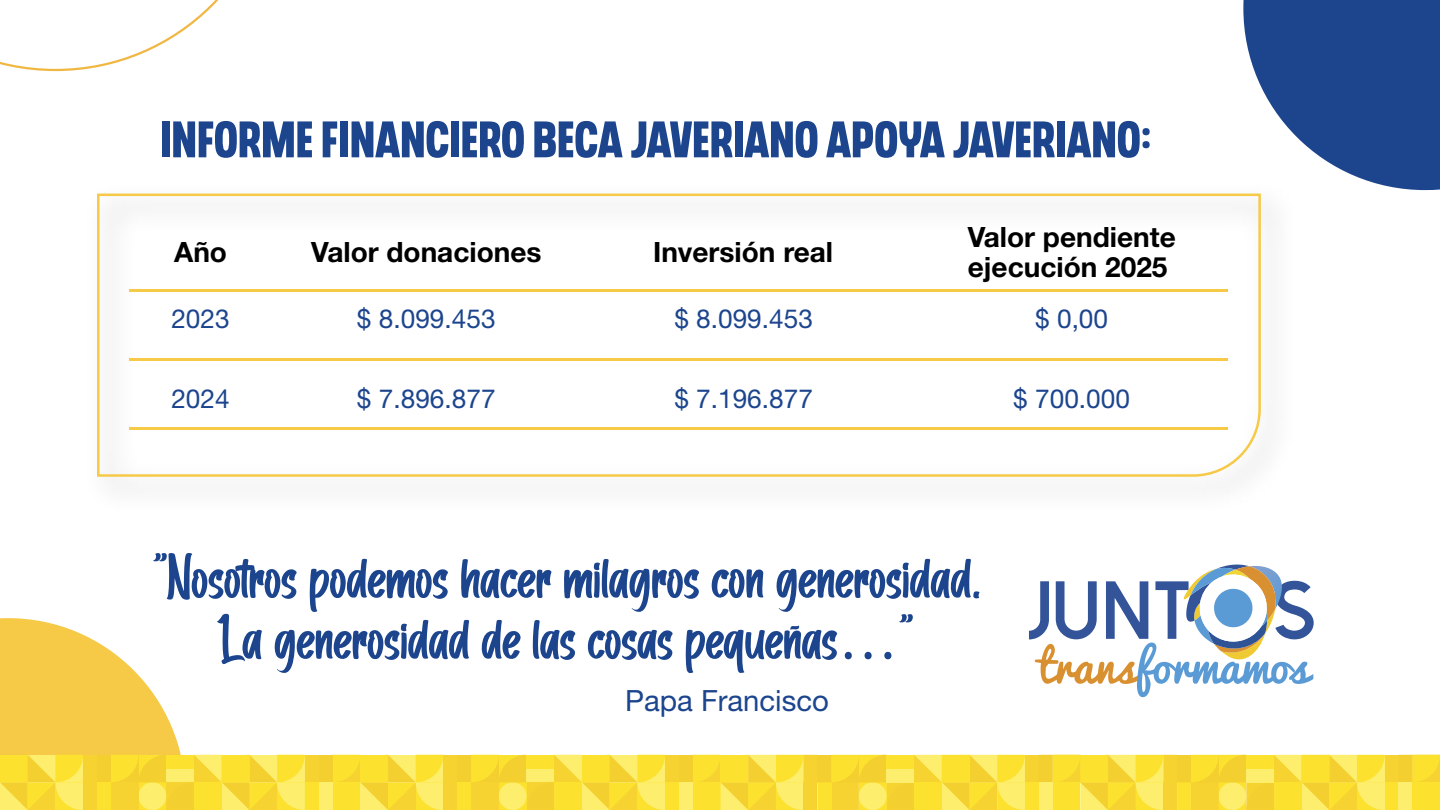
<style>
.page{position:relative;width:1440px;height:810px;background:#fff}
.page>*{position:absolute;margin:0;border:0;box-sizing:border-box;transform-origin:0 0}
.t1{font:59.4px/61.1px "Born Pink";color:#1c458e;text-align:center}
.t2{font:51.22px "CHEDROS";color:#1c458e}
.t3{font:29.33px "Helvetica Neue LT Std";color:#1c458e}
.t4{font:700 28.05px/29.5px "Helvetica Neue LT Std";color:#000}
.t5{font:26.25px "Helvetica Neue LT Std";color:#1c458e}
.s1{font-family:"Myriad Pro"}
</style>
<div class="page">
<svg style="left:0;top:0;width:219px;height:71px"></svg>
<div style="left:665px;top:755px;width:14px;height:27px;background:#f6d330"></div>
<div style="left:679px;top:755px;width:14px;height:27px;background:#f4cf30"></div>
<div style="left:665px;top:782px;width:14px;height:28px;background:#fce22f"></div>
<div style="left:679px;top:782px;width:14px;height:28px;background:#fdef6d"></div>
<svg style="left:471px;top:755px;width:194px;height:55px;background:#f9df3f"></svg>
<div style="left:443px;top:755px;width:14px;height:27px;background:#f6d330"></div>
<div style="left:457px;top:755px;width:14px;height:27px;background:#f4cf30"></div>
<div style="left:443px;top:782px;width:14px;height:28px;background:#f6d330"></div>
<div style="left:457px;top:782px;width:14px;height:28px;background:#fce22f"></div>
<svg style="left:333px;top:755px;width:110px;height:55px;background:#fae13e"></svg>
<div style="left:305px;top:755px;width:14px;height:27px;background:#f6d330"></div>
<div style="left:319px;top:755px;width:14px;height:27px;background:#f4cf30"></div>
<div style="left:305px;top:782px;width:14px;height:28px;background:#fce22f"></div>
<div style="left:319px;top:782px;width:14px;height:28px;background:#fdef6d"></div>
<svg style="left:0;top:618px;width:305px;height:192px"></svg>
<div style="left:83px;top:782px;width:14px;height:28px;background:#f6d330"></div>
<div style="left:97px;top:782px;width:14px;height:28px;background:#fce22f"></div>
<div style="left:1412px;top:782px;width:28px;height:28px;background:#fce22f"></div>
<svg style="left:1412px;top:755px;width:28px;height:27px"></svg>
<div style="left:1385px;top:755px;width:13px;height:27px;background:#f6d330"></div>
<div style="left:1398px;top:755px;width:14px;height:27px;background:#f4cf30"></div>
<div style="left:1385px;top:782px;width:13px;height:28px;background:#fce22f"></div>
<div style="left:1398px;top:782px;width:14px;height:28px;background:#fdef6d"></div>
<svg style="left:1191px;top:755px;width:194px;height:55px;background:#f9df40"></svg>
<div style="left:1163px;top:755px;width:14px;height:27px;background:#f6d330"></div>
<div style="left:1177px;top:755px;width:14px;height:27px;background:#f4cf30"></div>
<div style="left:1163px;top:782px;width:14px;height:28px;background:#f6d330"></div>
<div style="left:1177px;top:782px;width:14px;height:28px;background:#fce22f"></div>
<svg style="left:1053px;top:755px;width:110px;height:55px;background:#fae13e"></svg>
<div style="left:1025px;top:755px;width:14px;height:27px;background:#f6d330"></div>
<div style="left:1039px;top:755px;width:14px;height:27px;background:#f4cf30"></div>
<div style="left:1025px;top:782px;width:14px;height:28px;background:#fce22f"></div>
<div style="left:1039px;top:782px;width:14px;height:28px;background:#fdef6d"></div>
<svg style="left:831px;top:755px;width:194px;height:55px;background:#f9df40"></svg>
<div style="left:804px;top:755px;width:13px;height:27px;background:#f6d330"></div>
<div style="left:817px;top:755px;width:14px;height:27px;background:#f4cf30"></div>
<svg style="left:693px;top:755px;width:111px;height:55px;background:#fae13e"></svg>
<div style="left:804px;top:782px;width:13px;height:28px;background:#f6d330"></div>
<div style="left:817px;top:782px;width:14px;height:28px;background:#fce22f"></div>
<svg style="left:1243px;top:0;width:197px;height:190px"></svg>
<svg style="left:1029px;top:564px;width:285px;height:133px"></svg>
<svg style="left:97px;top:193px;width:1164px;height:285px"></svg>
<hr style="left:130px;top:358px;width:1098px;height:2px;background:#f6c946">
<hr style="left:130px;top:427px;width:1098px;height:2px;background:#f6c946">
<hr style="left:130px;top:289px;width:1098px;height:3px;background:#f6c946">
<p class="t2" style="left:160px;top:110px;width:993px">INFORME FINANCIERO BECA JAVERIANO APOYA JAVERIANO:</p>
<p class="t4" style="left:174px;top:237px;width:54px">Año</p>
<p class="t4" style="left:311px;top:237px;width:232px">Valor donaciones</p>
<p class="t4" style="left:653px;top:237px;width:182px">Inversión real</p>
<p class="t4" style="left:968px;top:222px;width:210px">Valor pendiente ejecución 2025</p>
<p class="t5" style="left:171px;top:303px;width:60px">2023</p>
<p class="t5" style="left:357px;top:303px;width:140px">$ 8.099.453</p>
<p class="t5" style="left:674px;top:303px;width:140px">$ 8.099.453</p>
<p class="t5" style="left:1035px;top:303px;width:74px">$ 0,00</p>
<p class="t5" style="left:171px;top:383px;width:60px">2024</p>
<p class="t5" style="left:674px;top:383px;width:140px">$ 7.196.877</p>
<p class="t5" style="left:1013px;top:383px;width:118px">$ 700.000</p>
<p class="t5" style="left:357px;top:383px;width:140px">$ 7.896.877</p>
<p class="t1" style="left:152px;top:549px;width:831px">"Nosotros podemos hacer milagros con generosidad.<br>La generosidad de las cosas pequeñas<span class="s1">…</span>"</p>
<p class="t3" style="left:625px;top:683px;width:205px">Papa Francisco</p>
</div>
